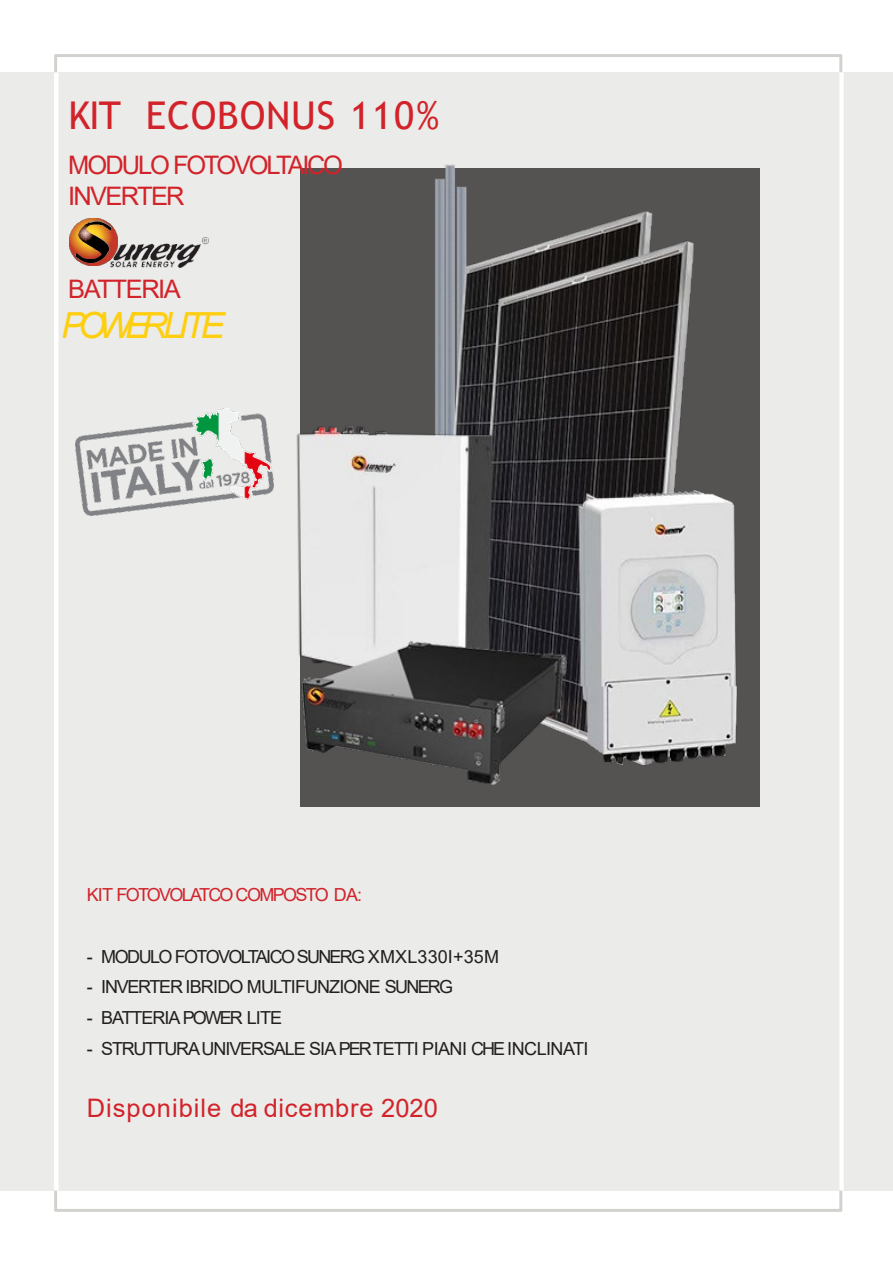
<style>
.page{position:relative;width:893px;height:1263px;background:#fff}
.page>*{position:absolute;margin:0;border:0;box-sizing:border-box;transform-origin:0 0}
.t1{font:38.25px "Trebuchet MS";letter-spacing:.02em;color:#d2232a}
.t2{font:italic 36px "Arial";letter-spacing:-.17em;color:#fecf11}
.t3{font:25.5px/30.6px "Arial";letter-spacing:-.085em;color:#d2232a}
.t4{font:25.5px "Arial";letter-spacing:.03em;color:#d2232a}
.t5{font:25.5px "Arial";letter-spacing:-.055em;color:#d2232a}
.t6{font:18px "Arial";letter-spacing:-.06em;color:#231f20}
.t7{font:18px "Arial";letter-spacing:-.09em;color:#231f20}
.t8{font:18px "Arial";letter-spacing:-.095em;color:#d2232a}
</style>
<div class="page">
<div style="left:0;top:72px;width:893px;height:1119px;background:#ebebe9"></div>
<hr style="left:839px;top:72px;width:4px;height:1119px;background:#fff">
<hr style="left:54px;top:72px;width:4px;height:1119px;background:#fff">
<img style="left:70px;top:219px;width:47px;height:47px">
<img style="left:111px;top:237px;width:98px;height:30px">
<div style="left:301px;top:168px;width:459px;height:639px;background:#555252"></div>
<img style="left:273px;top:164px;width:464px;height:622px">
<img style="left:75px;top:408px;width:198px;height:107px">
<h2 class="t1" style="left:68px;top:91px;width:372px">KIT ECOBONUS 110%</h2>
<p class="t3" style="left:68px;top:150px;width:276px">MODULO FOTOVOLTAICO<br>INVERTER</p>
<p class="t5" style="left:68px;top:271px;width:114px">BATTERIA</p>
<p class="t2" style="left:61px;top:302px;width:165px">POWERLITE</p>
<p class="t8" style="left:87px;top:882px;width:277px">KIT FOTOVOLATCO COMPOSTO DA:</p>
<p class="t7" style="left:87px;top:944px;width:414px">- MODULO FOTOVOLTAICO SUNERG XMXL330I+35M</p>
<p class="t6" style="left:87px;top:975px;width:368px">- INVERTER IBRIDO MULTIFUNZIONE SUNERG</p>
<p class="t6" style="left:87px;top:1005px;width:197px">- BATTERIA POWER LITE</p>
<p class="t6" style="left:87px;top:1036px;width:503px">- STRUTTURA UNIVERSALE SIA PER TETTI PIANI CHE INCLINATI</p>
<p class="t4" style="left:87px;top:1090px;width:353px">Disponibile da dicembre 2020</p>
</div>
